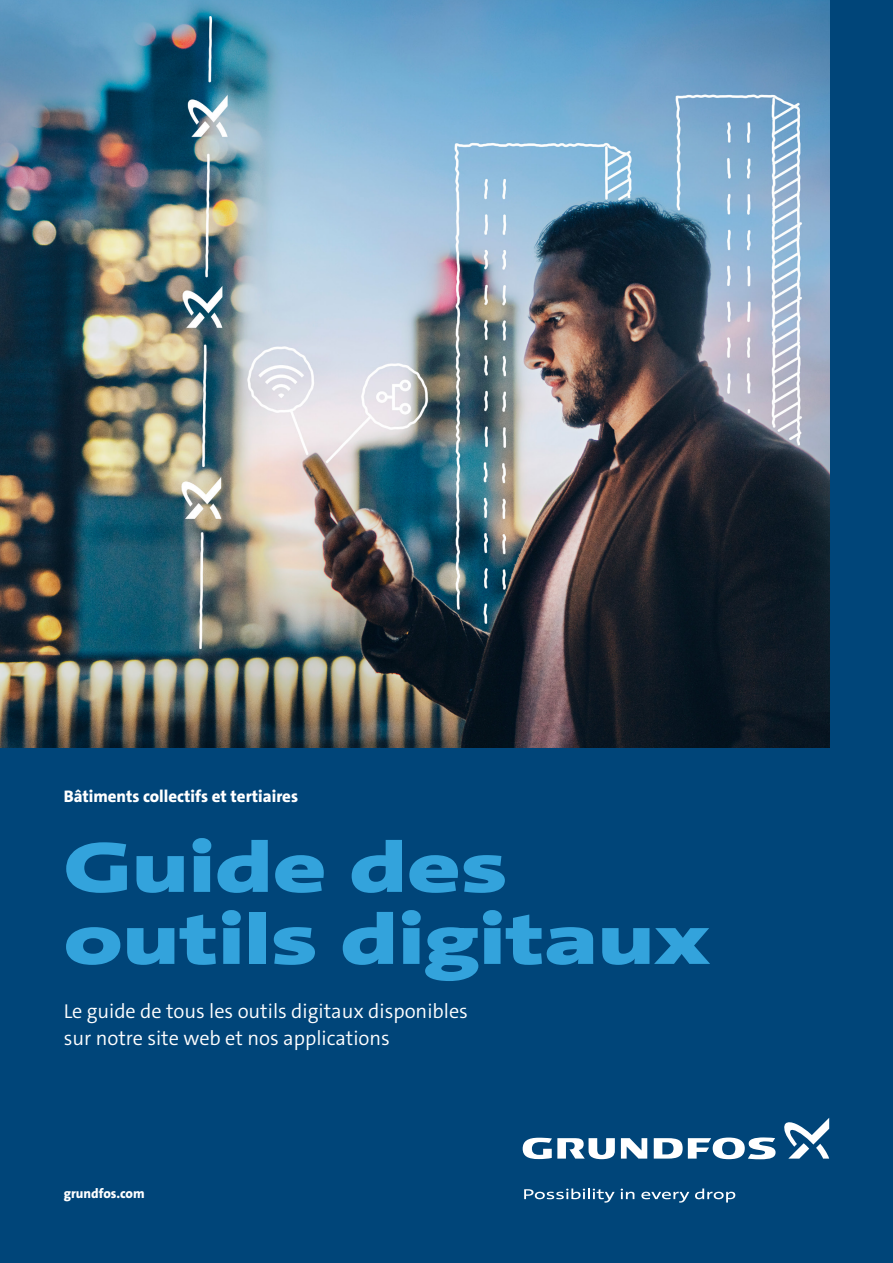
<style>
.page{position:relative;width:893px;height:1263px;background:#004579}
.page>*{position:absolute;margin:0;border:0;box-sizing:border-box;transform-origin:0 0}
.t1{font:900 72px/72px "Grundfos The Sans Extd";color:#33a3dc}
.t2{font:300 20.25px/27px "Grundfos The Sans";color:#fff}
.t3{font:800 16.8px "Grundfos The Sans";color:#fff}
.t4{font:800 13.5px "Grundfos The Sans";color:#fff}
</style>
<div class="page">
<img style="left:0;top:0;width:829px;height:748px">
<svg style="left:621px;top:1138px;width:26px;height:20px"></svg>
<svg style="left:523px;top:1138px;width:92px;height:21px"></svg>
<svg style="left:654px;top:1137px;width:121px;height:22px"></svg>
<svg style="left:784px;top:1118px;width:45px;height:40px"></svg>
<svg style="left:524px;top:1188px;width:91px;height:14px"></svg>
<svg style="left:621px;top:1188px;width:13px;height:11px"></svg>
<svg style="left:641px;top:1191px;width:48px;height:11px"></svg>
<svg style="left:695px;top:1188px;width:40px;height:14px"></svg>
<p class="t3" style="left:64px;top:785px;width:236px">Bâtiments collectifs et tertiaires</p>
<h1 class="t1" style="left:64px;top:832px;width:647px">Guide des outils digitaux</h1>
<p class="t2" style="left:64px;top:998px;width:406px">Le guide de tous les outils digitaux disponibles sur notre site web et nos applications</p>
<p class="t4" style="left:64px;top:1185px;width:82px">grundfos.com</p>
</div>
